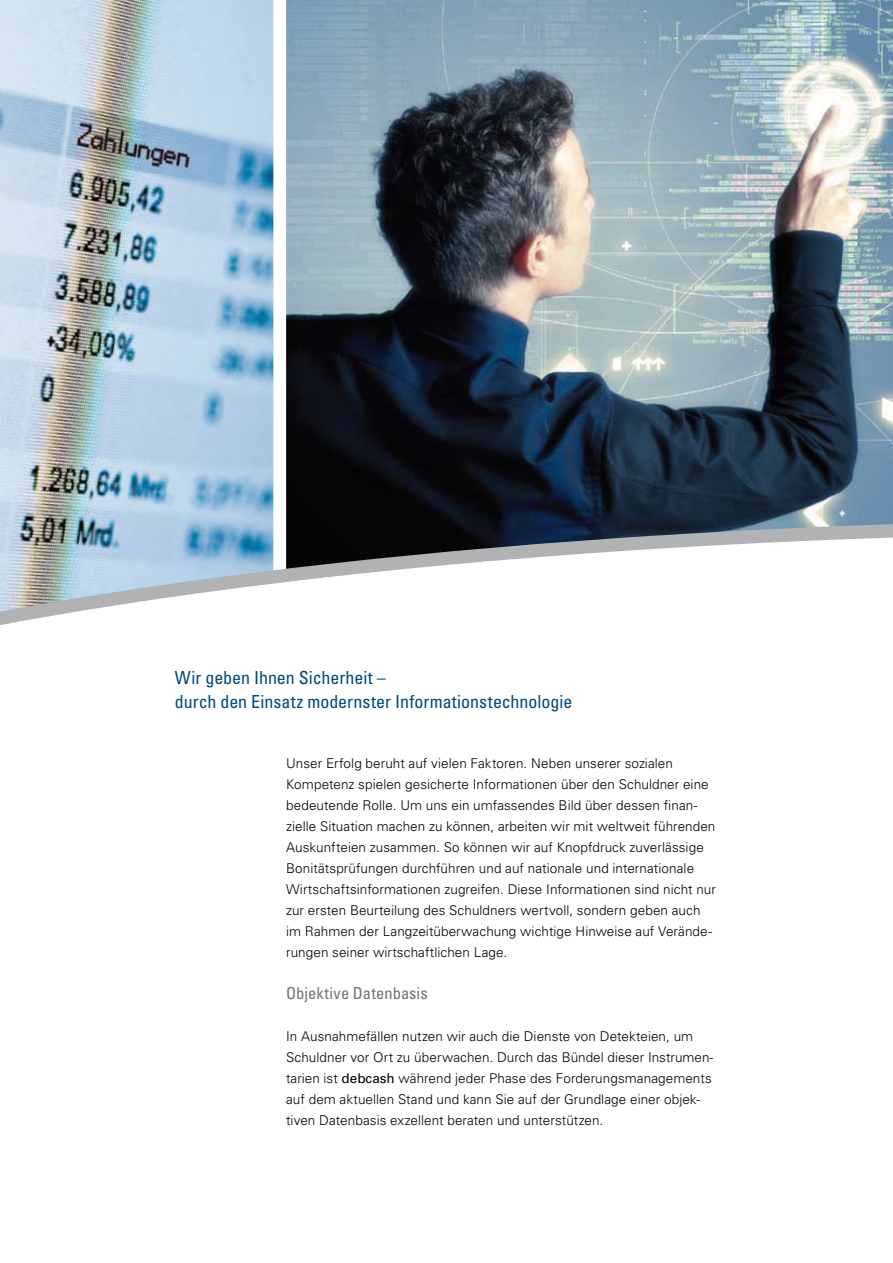
<style>
.page{position:relative;width:893px;height:1263px;background:#fff}
.page>*{position:absolute;margin:0;border:0;box-sizing:border-box;transform-origin:0 0}
.t1{font:condensed 18px/24px "Univers";color:#00487c}
.t2{font:condensed 16.5px "Univers";letter-spacing:.005em;color:#707173}
.t3{font:300 13.5px/21px "Univers";letter-spacing:.005em;color:#000}
.s1{font-weight:400}
</style>
<div class="page">
<img style="left:286px;top:0;width:607px;height:519px">
<img style="left:0;top:0;width:273px;height:519px">
<svg style="left:0;top:519px;width:893px;height:106px"></svg>
<svg style="left:869px;top:79px;width:24px;height:40px"></svg>
<h1 class="t1" style="left:175px;top:665px;width:399px">Wir geben Ihnen Sicherheit –<br>durch den Einsatz modernster Informationstechnologie</h1>
<p class="t3" style="left:286px;top:753px;width:431px">Unser Erfolg beruht auf vielen Faktoren. Neben unserer sozialen Kompetenz spielen gesicherte Informationen über den Schuldner eine bedeutende Rolle. Um uns ein umfassendes Bild über dessen finan&shy;zielle Situation machen zu können, arbeiten wir mit weltweit führenden Auskunfteien zusammen. So können wir auf Knopfdruck zuverlässige Bonitätsprüfungen durchführen und auf nationale und internationale Wirtschaftsinformationen zugreifen. Diese Informationen sind nicht nur zur ersten Beurteilung des Schuldners wertvoll, sondern geben auch im Rahmen der Langzeitüberwachung wichtige Hinweise auf Verände&shy;rungen seiner wirtschaftlichen Lage.</p>
<p class="t2" style="left:286px;top:983px;width:143px">Objektive Datenbasis</p>
<p class="t3" style="left:286px;top:1026px;width:429px">In Ausnahmefällen nutzen wir auch die Dienste von Detekteien, um Schuldner vor Ort zu überwachen. Durch das Bündel dieser Instrumen&shy;tarien ist <span class="s1">debcash</span> während jeder Phase des Forderungsmanagements auf dem aktuellen Stand und kann Sie auf der Grundlage einer objek&shy;tiven Datenbasis exzellent beraten und unterstützen.</p>
</div>
